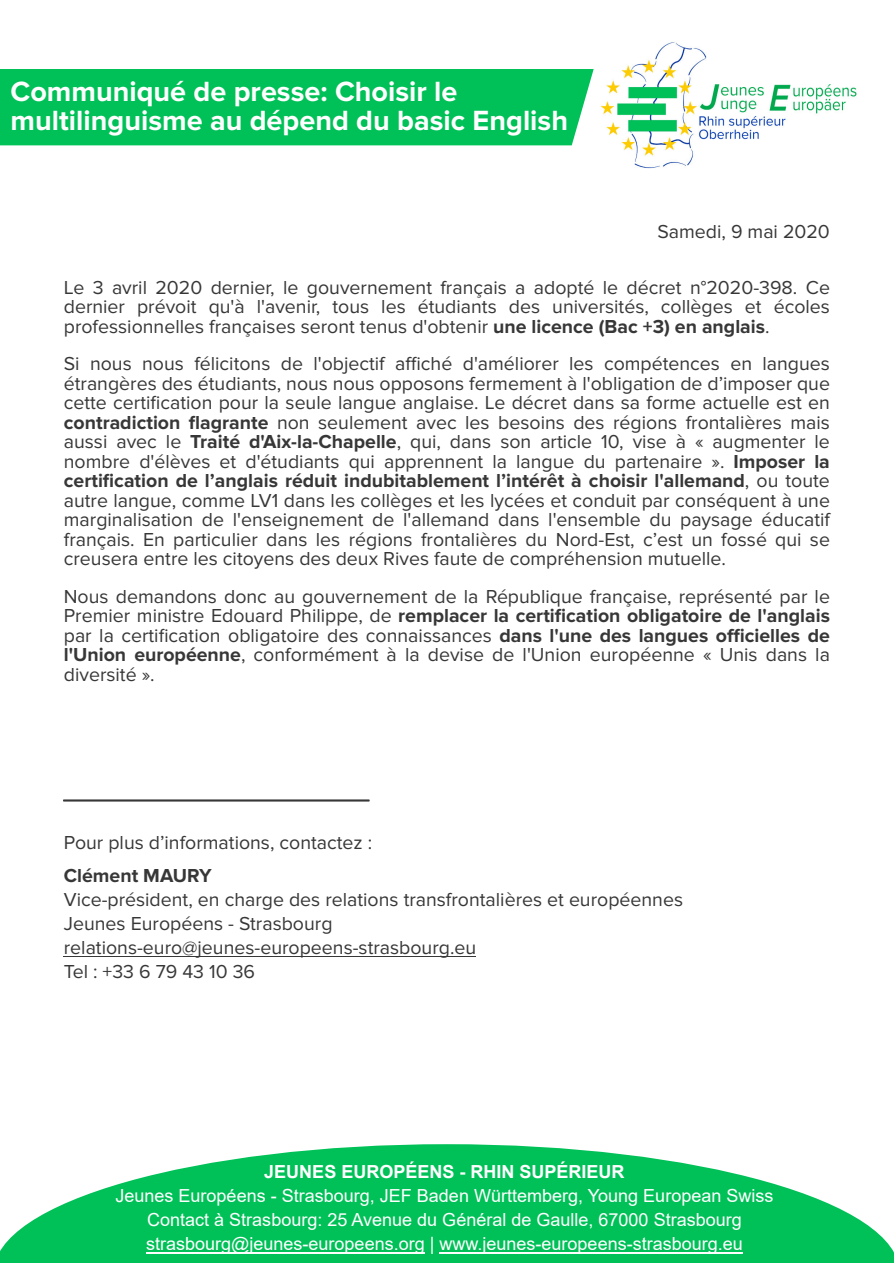
<style>
.page{position:relative;width:894px;height:1263px;background:#fff}
.page>*{position:absolute;margin:0;border:0;box-sizing:border-box;transform-origin:0 0}
.t1{font:700 28.8px/28.8px "Proxima Nova";color:#fff}
.t2{font:19.5px/19.5px "Proxima Nova";color:#373737;text-align:justify}
.t3{font:700 19.5px "Proxima Nova";color:#373737}
.t4{font:18px/24px "Arial";color:#fff;text-align:center}
.t5{font:700 18px "Arial";color:#fff}
.s1{font-weight:700}
</style>
<div class="page">
<hr style="left:64px;top:956px;width:412px;height:1px;background:#373737">
<img style="left:600px;top:42px;width:257px;height:127px">
<svg style="left:0;top:1144px;width:893px;height:119px;fill:#00c158"></svg>
<hr style="left:146px;top:1252px;width:278px;height:1px;background:#fff">
<hr style="left:439px;top:1252px;width:303px;height:1px;background:#fff">
<div style="left:0;top:69px;width:593px;height:76px;background:#00c158"></div>
<hr style="left:63px;top:799px;width:306px;height:2px;background:#373737">
<h1 class="t1" style="left:11px;top:78px;width:558px">Communiqué de presse: Choisir le multilinguisme au dépend du basic English</h1>
<p class="t2" style="left:657px;top:223px;width:174px">Samedi, 9 mai 2020</p>
<p class="t2" style="left:64px;top:278px;width:767px">Le 3 avril 2020 dernier, le gouvernement français a adopté le décret n°2020-398. Ce dernier prévoit qu'à l'avenir, tous les étudiants des universités, collèges et écoles professionnelles françaises seront tenus d'obtenir <span class="s1">une licence (Bac +3) en anglais</span>.</p>
<p class="t2" style="left:64px;top:355px;width:767px">Si nous nous félicitons de l'objectif affiché d'améliorer les compétences en langues étrangères des étudiants, nous nous opposons fermement à l'obligation de d’imposer que cette certification pour la seule langue anglaise. Le décret dans sa forme actuelle est en <span class="s1">contradiction flagrante</span> non seulement avec les besoins des régions frontalières mais aussi avec le <span class="s1">Traité d'Aix-la-Chapelle</span>, qui, dans son article 10, vise à « augmenter le nombre d'élèves et d'étudiants qui apprennent la langue du partenaire ». <span class="s1">Imposer la certification de l’anglais réduit indubitablement l’intérêt à choisir l'allemand</span>, ou toute autre langue, comme LV1 dans les collèges et les lycées et conduit par conséquent à une marginalisation de l'enseignement de l'allemand dans l'ensemble du paysage éducatif français. En particulier dans les régions frontalières du Nord-Est, c’est un fossé qui se creusera entre les citoyens des deux Rives faute de compréhension mutuelle.</p>
<p class="t2" style="left:64px;top:587px;width:767px">Nous demandons donc au gouvernement de la République française, représenté par le Premier ministre Edouard Philippe, de <span class="s1">remplacer la certification obligatoire de l'anglais </span>par la certification obligatoire des connaissances <span class="s1">dans l'une des langues officielles de l'Union européenne</span>, conformément à la devise de l'Union européenne « Unis dans la diversité ».</p>
<p class="t2" style="left:64px;top:833px;width:310px">Pour plus d’informations, contactez :</p>
<p class="t3" style="left:64px;top:866px;width:149px">Clément MAURY</p>
<p class="t2" style="left:64px;top:888px;width:620px;line-height:24px;text-align:left">Vice-président, en charge des relations transfrontalières et européennes Jeunes Européens - Strasbourg relations-euro@jeunes-europeens-strasbourg.eu<br>Tel : +33 6 79 43 10 36</p>
<p class="t5" style="left:264px;top:1165px;width:362px">JEUNES EUROPÉENS - RHIN SUPÉRIEUR</p>
<p class="t4" style="left:115px;top:1185px;width:659px">Jeunes Européens - Strasbourg, JEF Baden Württemberg, Young European Swiss<br>Contact à Strasbourg: 25 Avenue du Général de Gaulle, 67000 Strasbourg strasbourg@jeunes-europeens.org | www.jeunes-europeens-strasbourg.eu</p>
</div>
